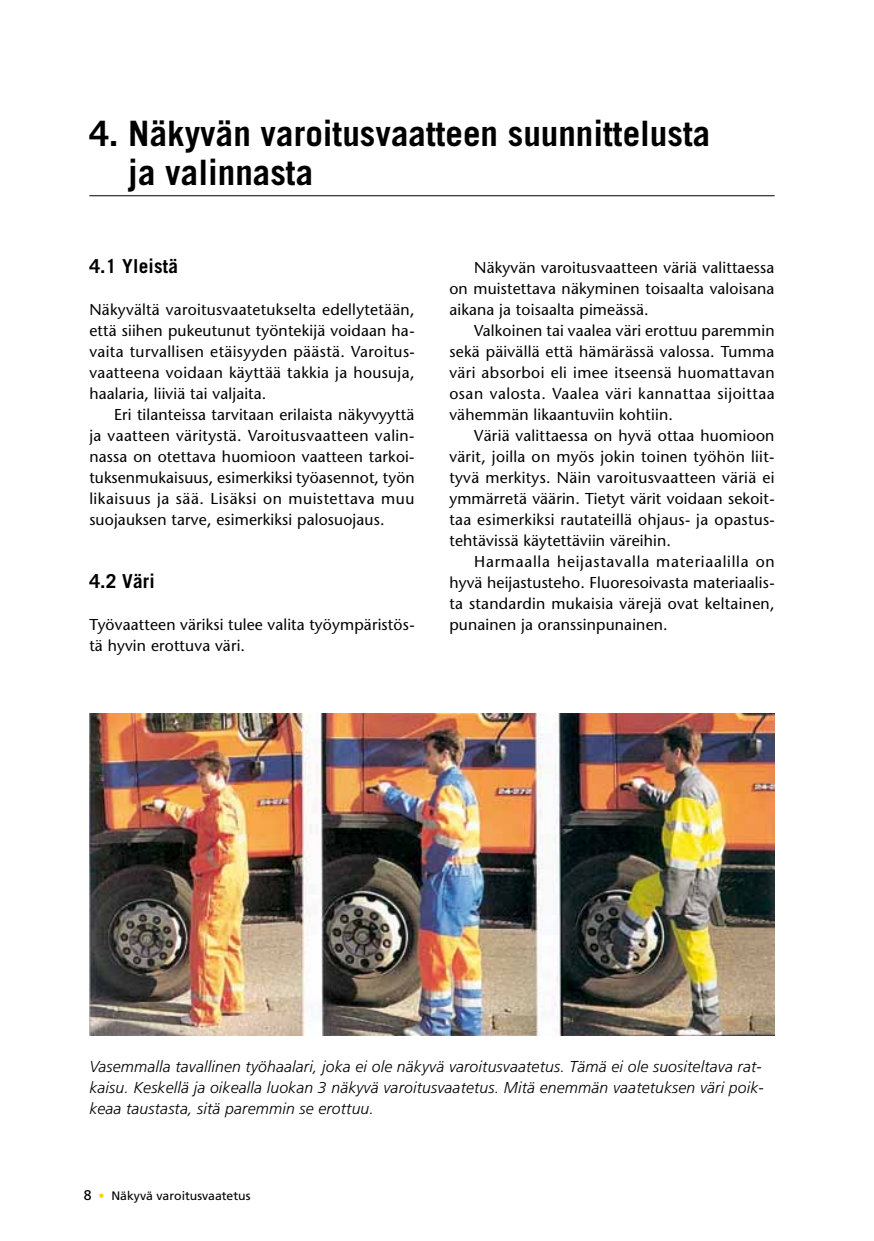
<style>
.page{position:relative;width:874px;height:1241px;background:#fff}
.page>*{position:absolute;margin:0;border:0;box-sizing:border-box;transform-origin:0 0}
.t1{font:700 35px/38.5px "Trade Gothic";color:#000}
.t2{font:700 19.25px "Trade Gothic";letter-spacing:.01em;color:#000}
.t3{font:15.75px/21px "Stone Sans";letter-spacing:.01em;color:#000;text-align:justify}
.t4{font:italic 300 15.75px/21px "Frutiger";letter-spacing:.01em;color:#000}
.t5{font:12.25px "Frutiger";color:#000}
.s1{font-size:14px}
.s2{color:#ffd300}
</style>
<div class="page">
<hr style="left:89px;top:195px;width:685px;height:1px;background:#000">
<img style="left:89px;top:713px;width:685px;height:322px">
<h1 class="t1" style="left:128px;top:114px;width:583px;text-indent:-39px">4. Näkyvän varoitusvaatteen suunnittelusta ja valinnasta</h1>
<p class="t2" style="left:89px;top:254px;width:90px">4.1 Yleistä</p>
<p class="t3" style="left:89px;top:299px;width:327px">Näkyvältä varoitusvaatetukselta edellytetään, että siihen pukeutunut työntekijä voidaan ha&shy;vaita turvallisen etäisyyden päästä. Varoitus&shy;vaatteena voidaan käyttää takkia ja housuja, haalaria, liiviä tai valjaita.</p>
<p class="t3" style="left:89px;top:404px;width:327px;text-indent:25px">Eri tilanteissa tarvitaan erilaista näkyvyyttä ja vaatteen väritystä. Varoitusvaatteen valin&shy;nassa on otettava huomioon vaatteen tarkoi&shy;tuksenmukaisuus, esimerkiksi työasennot, työn likaisuus ja sää. Lisäksi on muistettava muu suojauksen tarve, esimerkiksi palosuojaus.</p>
<p class="t2" style="left:89px;top:569px;width:67px">4.2 Väri</p>
<p class="t3" style="left:89px;top:614px;width:326px">Työvaatteen väriksi tulee valita työympäristös&shy;tä hyvin erottuva väri.</p>
<p class="t3" style="left:449px;top:257px;width:326px;text-indent:25px">Näkyvän varoitusvaatteen väriä valittaessa on muistettava näkyminen toisaalta valoisana aikana ja toisaalta pimeässä.</p>
<p class="t3" style="left:449px;top:320px;width:327px;text-indent:25px">Valkoinen tai vaalea väri erottuu paremmin sekä päivällä että hämärässä valossa. Tumma väri absorboi eli imee itseensä huomattavan osan valosta. Vaalea väri kannattaa sijoittaa vähemmän likaantuviin kohtiin.</p>
<p class="t3" style="left:449px;top:425px;width:327px;text-indent:25px">Väriä valittaessa on hyvä ottaa huomioon värit, joilla on myös jokin toinen työhön liit&shy;tyvä merkitys. Näin varoitusvaatteen väriä ei ymmärretä väärin. Tietyt värit voidaan sekoit&shy;taa esimerkiksi rautateillä ohjaus- ja opastus&shy;tehtävissä käytettäviin väreihin.</p>
<p class="t3" style="left:449px;top:551px;width:327px;text-indent:25px">Harmaalla heijastavalla materiaalilla on hyvä heijastusteho. Fluoresoivasta materiaalis&shy;ta standardin mukaisia värejä ovat keltainen, punainen ja oranssinpunainen.</p>
<p class="t4" style="left:89px;top:1055px;width:675px">Vasemmalla tavallinen työhaalari, joka ei ole näkyvä varoitusvaatetus. Tämä ei ole suositeltava rat&shy;kaisu. Keskellä ja oikealla luokan 3 näkyvä varoitusvaatetus. Mitä enemmän vaatetuksen väri poik&shy;keaa taustasta, sitä paremmin se erottuu.</p>
<p class="t5" style="left:84px;top:1188px;width:168px"><span class="s1">8</span> <span class="s2">•</span> Näkyvä varoitusvaatetus</p>
</div>
